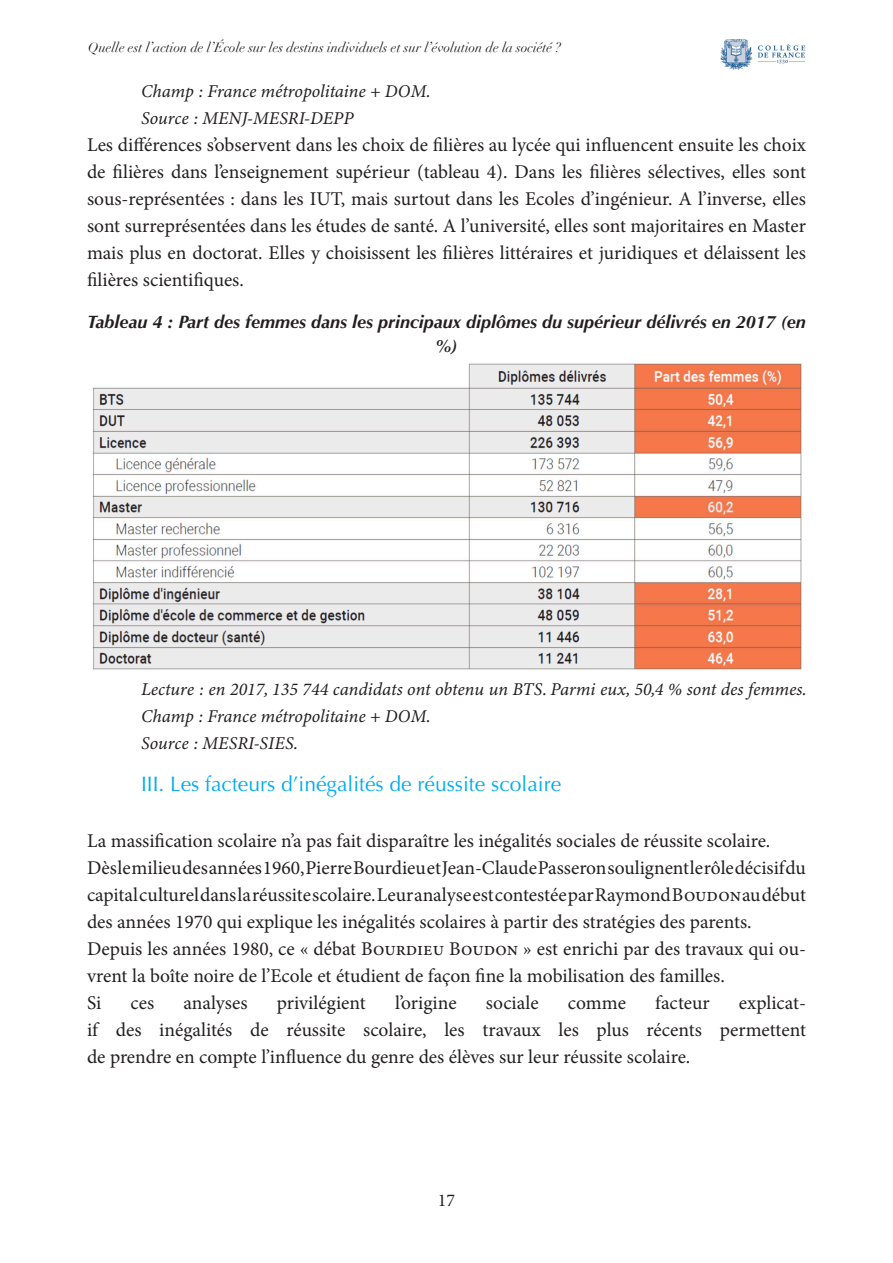
<style>
.page{position:relative;width:893px;height:1263px;background:#fff}
.page>*{position:absolute;margin:0;border:0;box-sizing:border-box;transform-origin:0 0}
.Partie{font:21px "Optima";color:#00aeef}
.Texte{font:19.5px/27px "Minion Pro";color:#231f20;text-align:justify}
.Texte-2{font:italic 18px/27px "Minion Variable Concept";color:#231f20}
.Tableau_titre{font:italic 700 18px/24px "Optima";color:#231f20;text-align:center}
.t1{font:18px "Minion Pro";color:#231f20}
.t2{font:italic 13.5px "Didot";color:#231f20}
</style>
<div class="page">
<img style="left:721px;top:39px;width:84px;height:30px">
<img style="left:92px;top:363px;width:709px;height:307px">
<p class="t2" style="left:88px;top:39px;width:474px">Quelle est l’action de l’École sur les destins individuels et sur l’évolution de la société ?</p>
<p class="Texte-2" style="left:141px;top:77px;width:290px">Champ : France métropolitaine + DOM.<br>Source : MENJ-MESRI-DEPP</p>
<p class="Texte" style="left:87px;top:131px;width:721px">Les différences s’observent dans les choix de filières au lycée qui influencent ensuite les choix de filières dans l’enseignement supérieur (tableau 4). Dans les filières sélectives, elles sont sous-représentées : dans les IUT, mais surtout dans les Ecoles d’ingénieur. A l’inverse, elles sont surreprésentées dans les études de santé. A l’université, elles sont majoritaires en Master mais plus en doctorat. Elles y choisissent les filières littéraires et juridiques et délaissent les filières scientifiques.</p>
<p class="Tableau_titre" style="left:87px;top:310px;width:720px">Tableau 4 : Part des femmes dans les principaux diplômes du supérieur délivrés en 2017 (en %)</p>
<p class="Texte-2" style="left:141px;top:676px;width:666px">Lecture : en 2017, 135 744 candidats ont obtenu un BTS. Parmi eux, 50,4 % sont des femmes.<br>Champ : France métropolitaine + DOM.<br>Source : MESRI-SIES.</p>
<p class="Partie" style="left:141px;top:772px;width:422px">III. Les facteurs d’inégalités de réussite scolaire</p>
<p class="Texte" style="left:87px;top:827px;width:720px;text-align:left">La massification scolaire n’a pas fait disparaître les inégalités sociales de réussite scolaire.<br>Dès le milieu des années 1960, Pierre Bourdieu et Jean-Claude Passeron soulignent le rôle décisif du capital culturel dans la réussite scolaire. Leur analyse est contestée par Raymond Boudon au début des années 1970 qui explique les inégalités scolaires à partir des stratégies des parents.<br>Depuis les années 1980, ce « débat Bourdieu Boudon » est enrichi par des travaux qui ou&shy;vrent la boîte noire de l’Ecole et étudient de façon fine la mobilisation des familles.<br>Si</p>
<p class="Texte" style="left:87px;top:989px;width:720px;text-indent:652px">explicat&shy;if des inégalités de réussite scolaire, les travaux les plus récents permettent de prendre en compte l’influence du genre des élèves sur leur réussite scolaire.</p>
<p class="Texte" style="left:131px;top:989px;width:25px">ces</p>
<p class="Texte" style="left:183px;top:989px;width:66px">analyses</p>
<p class="Texte" style="left:277px;top:989px;width:91px">privilégient</p>
<p class="Texte" style="left:395px;top:989px;width:63px">l’origine</p>
<p class="Texte" style="left:486px;top:989px;width:54px">sociale</p>
<p class="Texte" style="left:568px;top:989px;width:60px">comme</p>
<p class="Texte" style="left:655px;top:989px;width:56px">facteur</p>
<p class="t1" style="left:438px;top:1188px;width:19px">17</p>
</div>
